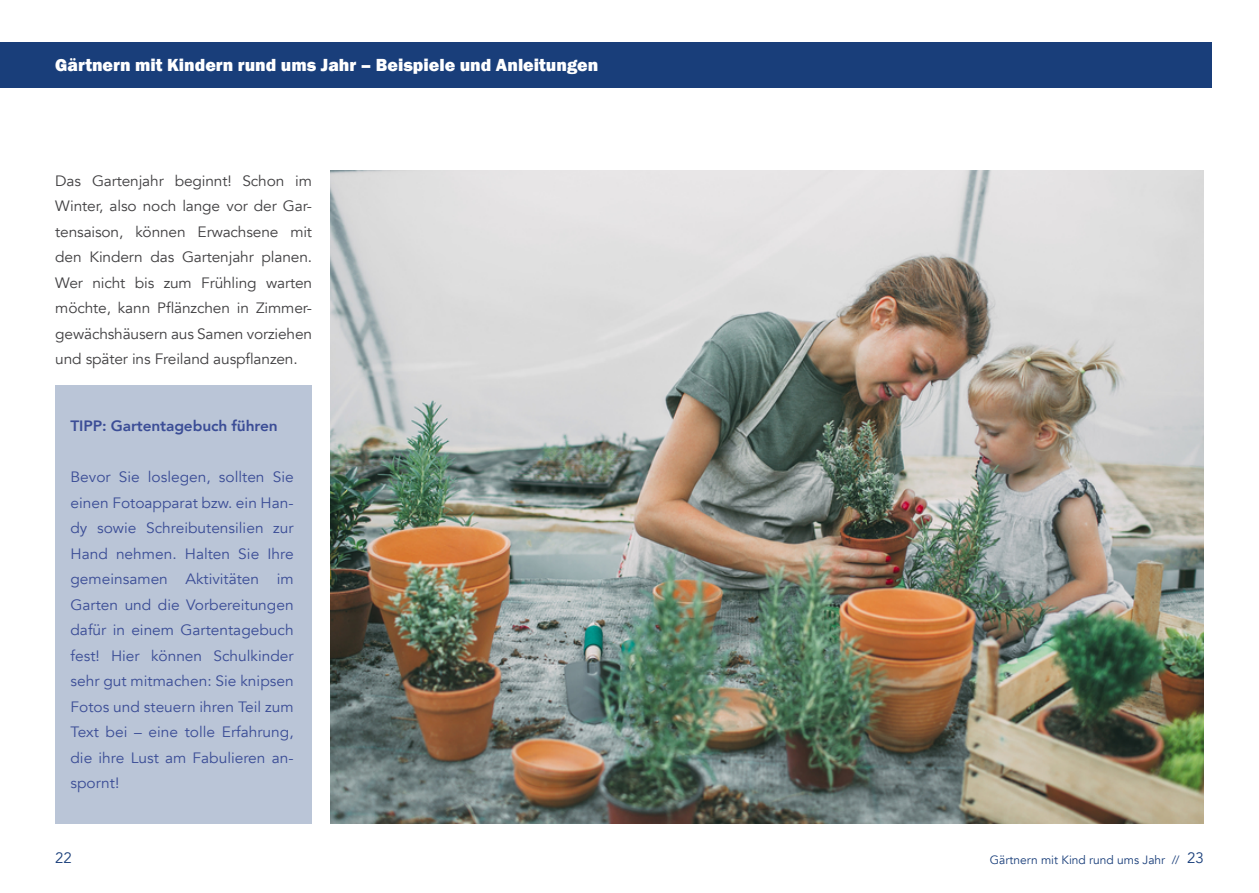
<style>
.page{position:relative;width:1259px;height:893px;background:#fff}
.page>*{position:absolute;margin:0;border:0;box-sizing:border-box;transform-origin:0 0}
.t1{font:800 18px "Franklin Gothic";color:#fff}
.t2{font:15px/25.5px "Avenir";color:#3b4d96;text-align:justify}
.t3{font:15px/25.5px "Avenir";letter-spacing:-.01em;color:#414042;text-align:justify}
.t4{font:800 15px "Avenir";letter-spacing:-.01em;color:#3b4d96}
.t5{font:15px "Avenir";color:#193e7a}
.t6{font:12px "Avenir";color:#193e7a}
</style>
<div class="page">
<div style="left:0;top:43px;width:1211px;height:45px;background:#193e7a"></div>
<div style="left:55px;top:385px;width:257px;height:439px;background:#bac5d7"></div>
<img style="left:330px;top:170px;width:873px;height:654px">
<p class="t1" style="left:55px;top:53px;width:544px">Gärtnern mit Kindern rund ums Jahr – Beispiele und Anleitungen</p>
<p class="t3" style="left:55px;top:168px;width:258px">Das Gartenjahr beginnt! Schon im Winter, also noch lange vor der Gar&shy;tensaison, können Erwachsene mit den Kindern das Gartenjahr planen.<br>Wer nicht bis zum Frühling warten möchte, kann Pflänzchen in Zimmer&shy;gewächshäusern aus Samen vorziehen und später ins Freiland auspflanzen.</p>
<p class="t4" style="left:70px;top:414px;width:209px">TIPP: Gartentagebuch führen</p>
<p class="t2" style="left:70px;top:465px;width:225px">Bevor Sie loslegen, sollten Sie einen Fotoapparat bzw. ein H an&shy;dy sowie Schreibutensilien zur Hand nehmen. Halten Sie Ihre gemeinsamen Aktivitäten im Garten und die Vorbereitungen dafür in einem Gartentagebuch fest! H ier können Schulkinder sehr gut mitmachen: Sie knipsen Fotos und steuern ihren Teil zum Text bei – eine tolle Erfahrung, die ihre Lust am Fabulieren an&shy;spornt!</p>
<p class="t5" style="left:55px;top:849px;width:18px">22</p>
<p class="t5" style="left:1187px;top:849px;width:18px">23</p>
<p class="t6" style="left:990px;top:852px;width:191px">Gärtnern mit Kind rund ums Jahr //</p>
</div>
